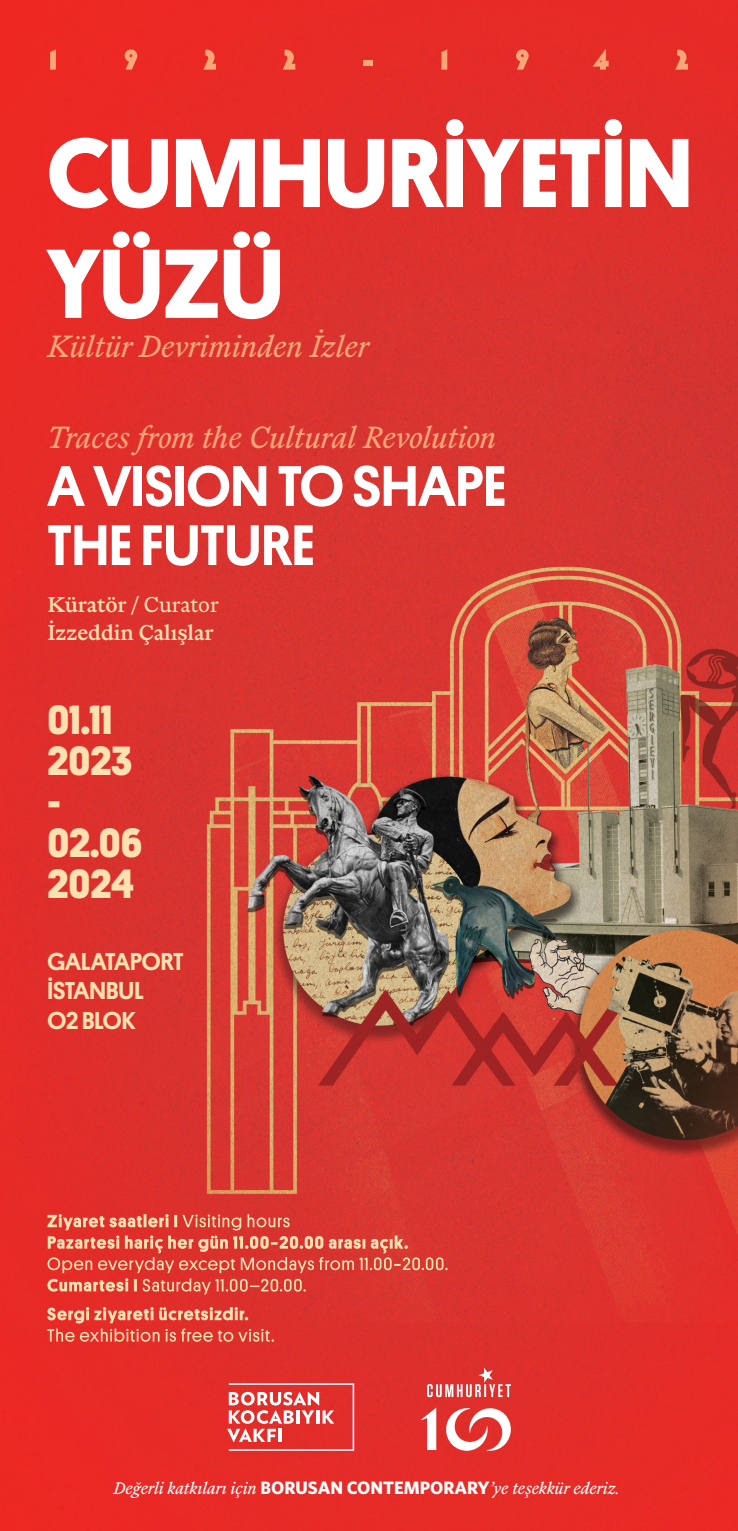
<style>
.page{position:relative;width:738px;height:1531px;background:#fff}
.page>*{position:absolute;margin:0;border:0;box-sizing:border-box;transform-origin:0 0}
.t1{font:700 98.4px/110.8px "Platform";color:#fff}
.t2{font:500 57.4px/59.2px "Platform";color:#fff}
.t3{font:700 41px/41px "Platform";color:#fee1b0}
.t4{font:italic 32.8px "ABC Marist Unlicensed Trial";color:#f8a577}
.t5{font:500 24.6px/29.6px "Platform";color:#fee1b0}
.t6{font:500 23px/27.6px "ABC Marist Unlicensed Trial";color:#fee1b0}
.t7{font:italic 18px "ABC Marist Unlicensed Trial";color:#fff}
.s1{font-weight:400}
.s2{font-family:"Whitney";font-weight:700;font-style:normal}
</style>
<div class="page">
<img style="left:0;top:1px;width:737px;height:1529px">
<svg style="left:50px;top:49px;width:6px;height:21px"></svg>
<svg style="left:124px;top:49px;width:13px;height:21px"></svg>
<svg style="left:203px;top:50px;width:13px;height:20px"></svg>
<svg style="left:282px;top:50px;width:13px;height:20px"></svg>
<div style="left:362px;top:60px;width:10px;height:5px;background:#f8a577"></div>
<svg style="left:441px;top:49px;width:6px;height:21px"></svg>
<svg style="left:515px;top:49px;width:13px;height:21px"></svg>
<svg style="left:592px;top:49px;width:16px;height:21px"></svg>
<svg style="left:674px;top:50px;width:13px;height:20px"></svg>
<svg style="left:227px;top:1383px;width:127px;height:68px;background:#e8615e"></svg>
<svg style="left:420px;top:1367px;width:90px;height:84px"></svg>
<svg style="left:47px;top:1214px;width:400px;height:80px;background:#e25447"></svg>
<svg style="left:47px;top:1307px;width:227px;height:34px;background:#e85b4c"></svg>
<h1 class="t1" style="left:47px;top:112px;width:646px">CUMHURİYETİN<br>YÜZÜ</h1>
<h3 class="t4" style="left:47px;top:327px;width:323px">Kültür Devriminden İzler</h3>
<h3 class="t4" style="left:47px;top:419px;width:450px">Traces from the Cultural Revolution</h3>
<h2 class="t2" style="left:47px;top:453px;width:460px">A VISION TO SHAPE<br>THE FUTURE</h2>
<p class="t6" style="left:47px;top:592px;width:173px">Küratör / <span class="s1">Curator<br></span>İzzeddin Çalışlar</p>
<h3 class="t3" style="left:47px;top:697px;width:96px">01.11<br>2023 -<br>02.06<br>2024</h3>
<h3 class="t5" style="left:47px;top:945px;width:137px">GALATAPORT<br>İSTANBUL<br>O2 BLOK</h3>
<p class="t7" style="left:113px;top:1477px;width:507px">Değerli katkıları için <span class="s2">BORUSAN CONTEMPORARY</span>’ye teşekkür ederiz.</p>
</div>
